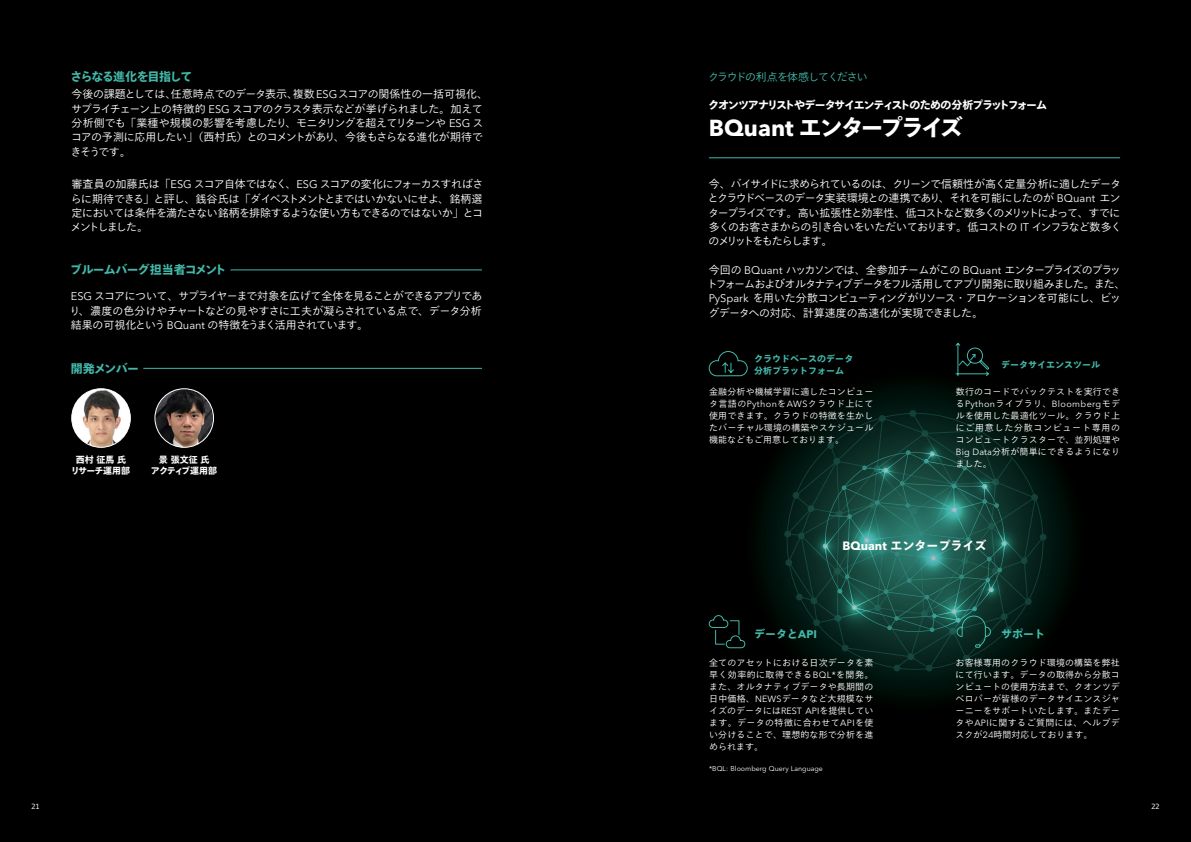
<style>
.page{position:relative;width:1191px;height:842px;background:#000}
.page>*{position:absolute;margin:0;border:0;box-sizing:border-box;transform-origin:0 0}
.t1{font:800 23px "Tazugane Gothic Std N";letter-spacing:-.14em;color:#fff}
.t2{font:800 12px "Tazugane Gothic Std N";letter-spacing:-.07em;color:#43b9aa}
.t3{font:800 12px "Tazugane Gothic Std N";color:#fff}
.t4{font:800 12px "Tazugane Gothic Std N";letter-spacing:-.09em;color:#43b9aa}
.t5{font:300 11px/14.3px "Tazugane Gothic Std N";letter-spacing:-.07em;color:#fff;text-align:justify}
.t6{font:300 11px/14.3px "Tazugane Gothic Std N";letter-spacing:-.05em;color:#fff}
.t7{font:800 11px "Tazugane Gothic Std N";letter-spacing:-.105em;color:#fff}
.t8{font:300 11px "Tazugane Gothic Std N";letter-spacing:-.095em;color:#43b9aa}
.t9{font:800 11px "Tazugane Gothic Std N";color:#43b9aa}
.t10{font:300 9px/12px "Tazugane Gothic Std N";letter-spacing:.015em;color:#fff;text-align:justify}
.t11{font:800 9px/12px "Tazugane Gothic Std N";color:#43b9aa}
.t12{font:800 9px/11.7px "Tazugane Gothic Std N";color:#fff;text-align:center}
.t13{font:9px "Avenir Next M For BBG";letter-spacing:.04em;color:#fff}
.t14{font:7px "Avenir Next M For BBG";color:#fff}
.t15{font:7px "Bloomberg Prop Unicode I";color:#fff}
.s1{font-family:"Avenir Next M For BBG";font-weight:400}
.s2{font-family:"Avenir Next M For BBG";font-weight:700}
.s3{font-family:"Tazugane Gothic Std N";font-weight:300}
</style>
<div class="page">
<svg style="left:729px;top:386px;width:342px;height:312px"></svg>
<hr style="left:71px;top:270px;width:411px;height:1px;background:#43b9aa">
<div style="left:71px;top:265px;width:159px;height:11px;background:#000"></div>
<hr style="left:71px;top:368px;width:411px;height:1px;background:#43b9aa">
<div style="left:71px;top:363px;width:72px;height:11px;background:#000"></div>
<img style="left:72px;top:389px;width:58px;height:58px;border-radius:29px">
<div style="left:71px;top:388px;width:60px;height:60px;border:1px solid #fff;border-radius:50%"></div>
<img style="left:155px;top:389px;width:58px;height:58px;border-radius:29px">
<div style="left:155px;top:388px;width:59px;height:60px;border:1px solid #fff;border-radius:50%"></div>
<hr style="left:709px;top:158px;width:411px;height:1px;background:#43b9aa">
<svg style="left:708px;top:351px;width:40px;height:26px"></svg>
<svg style="left:955px;top:343px;width:34px;height:34px"></svg>
<svg style="left:708px;top:615px;width:37px;height:33px"></svg>
<svg style="left:784px;top:410px;width:262px;height:261px;background:#113a32"></svg>
<p class="t4" style="left:71px;top:70px;width:123px">さらなる進化を目指して</p>
<p class="t6" style="left:71px;top:88px;width:419px">今後の課題としては、任意時点でのデータ表示、複数<span class="s1">ESG</span>スコアの関係性の一括可視化、サプライチェーン上の特徴的 <span class="s1">ESG</span> スコアのクラスタ表示などが挙げられました。加えて分析側でも「業種や規模の影響を考慮したり、モニタリングを超えてリターンや <span class="s1">ESG</span> スコアの予測に応用したい」（西村氏）とのコメントがあり、今後もさらなる進化が期待できそうです。</p>
<p class="t5" style="left:71px;top:178px;width:414px">審査員の加藤氏は「<span class="s1">ESG</span> スコア自体ではなく、<span class="s1">ESG</span> スコアの変化にフォーカスすればさらに期待できる」と評し、銭谷氏は「ダイベストメントとまではいかないにせよ、銘柄選定においては条件を満たさない銘柄を排除するような使い方もできるのではないか」とコメントしました。</p>
<p class="t2" style="left:70px;top:263px;width:158px">ブルームバーグ担当者コメント</p>
<p class="t5" style="left:69px;top:290px;width:414px"><span class="s1">ESG</span> スコアについて、サプライヤーまで対象を広げて全体を見ることができるアプリであり、濃度の色分けやチャートなどの見やすさに工夫が凝らされている点で、データ分析結果の可視化という<span class="s1">BQuant</span> の特徴をうまく活用されています。</p>
<p class="t2" style="left:71px;top:361px;width:70px">開発メンバー</p>
<p class="t12" style="left:71px;top:454px;width:61px">西村征馬氏リサーチ運用部</p>
<p class="t12" style="left:151px;top:454px;width:68px">景張文征氏<br>アクティブ運用部</p>
<p class="t8" style="left:708px;top:69px;width:161px">クラウドの利点を体感してください</p>
<h1 class="t1" style="left:709px;top:114px;width:255px"><span class="s2">BQuant</span> エンタープライズ</h1>
<p class="t7" style="left:708px;top:99px;width:340px">クオンツアナリストやデータサイエンティストのための分析プラットフォーム</p>
<p class="t5" style="left:708px;top:177px;width:415px;text-align:left">今、バイサイドに求められているのは、クリーンで信頼性が高く定量分析に適したデータとクラウドベースのデータ実装環境との連携であり、それを可能にしたのが <span class="s1">BQuant</span> エンタープライズです。高い拡張性と効率性、低コストなど数多くのメリットによって、すでに多くのお客さまからの引き合いをいただいております。低コストの <span class="s1">IT</span> インフラなど数多くのメリットをもたらします。</p>
<p class="t5" style="left:707px;top:263px;width:420px;text-align:left">今回の <span class="s1">BQuant</span> ハッカソンでは、全参加チームがこの <span class="s1">BQuant</span> エンタープライズのプラットフォームおよびオルタナティブデータをフル活用してアプリ開発に取り組みました。また、<span class="s1">PySpark</span> を用いた分散コンピューティングがリソース・アロケーションを可能にし、ビッグデータへの対応、計算速度の高速化が実現できました。</p>
<p class="t11" style="left:754px;top:352px;width:100px">クラウドベースのデータ分析プラットフォーム</p>
<p class="t11" style="left:1001px;top:358px;width:100px">データサイエンスツール</p>
<p class="t10" style="left:709px;top:386px;width:166px">金融分析や機械学習に適したコンピュータ言語の<span class="s1">Python</span>を<span class="s1">AWS</span>クラウド上にて使用できます。クラウドの特徴を生かしたバーチャル環境の構築やスケジュール機能などもご用意しております。</p>
<p class="t10" style="left:956px;top:386px;width:166px">数行のコードでバックテストを実行でき</p>
<p class="t13" style="left:956px;top:398px;width:166px"><span class="s3">る</span>Python<span class="s3">ライブラリ、</span>Bloomberg<span class="s3">モデ</span></p>
<p class="t10" style="left:956px;top:410px;width:166px">ルを使用した最適化ツール。クラウド上にご用意した分散コンピュート専用のコンピュートクラスターで、並列処理や<span class="s1">Big Data</span>分析が簡単にできるようになりました。</p>
<p class="t3" style="left:842px;top:538px;width:145px"><span class="s2">BQuant</span> エンタープライズ</p>
<p class="t9" style="left:754px;top:627px;width:64px">データと<span class="s2">API</span></p>
<p class="t9" style="left:1001px;top:627px;width:45px">サポート</p>
<p class="t10" style="left:709px;top:657px;width:166px">全てのアセットにおける日次データを素早く効率的に取得できる<span class="s1">BQL*</span>を開発。また、オルタナティブデータや長期間の日中価格、<span class="s1">NEWS</span>データなど大規模なサイズのデータには<span class="s1">REST API</span>を提供しています。データの特徴に合わせて<span class="s1">API</span>を使い分けることで、理想的な形で分析を進められます。</p>
<p class="t14" style="left:709px;top:764px;width:115px">*BQL: Bloomberg Query Language</p>
<p class="t10" style="left:955px;top:657px;width:166px">お客様専用のクラウド環境の構築を弊社にて行います。データの取得から分散コンピュートの使用方法まで、クオンツデベロパーが皆様のデータサイエンスジャーニーをサポートいたします。またデータや<span class="s1">API</span>に関するご質問には、ヘルプデスクが<span class="s1">24</span>時間対応しております。</p>
<p class="t15" style="left:32px;top:802px;width:9px">21</p>
<p class="t15" style="left:1151px;top:802px;width:10px">22</p>
</div>
